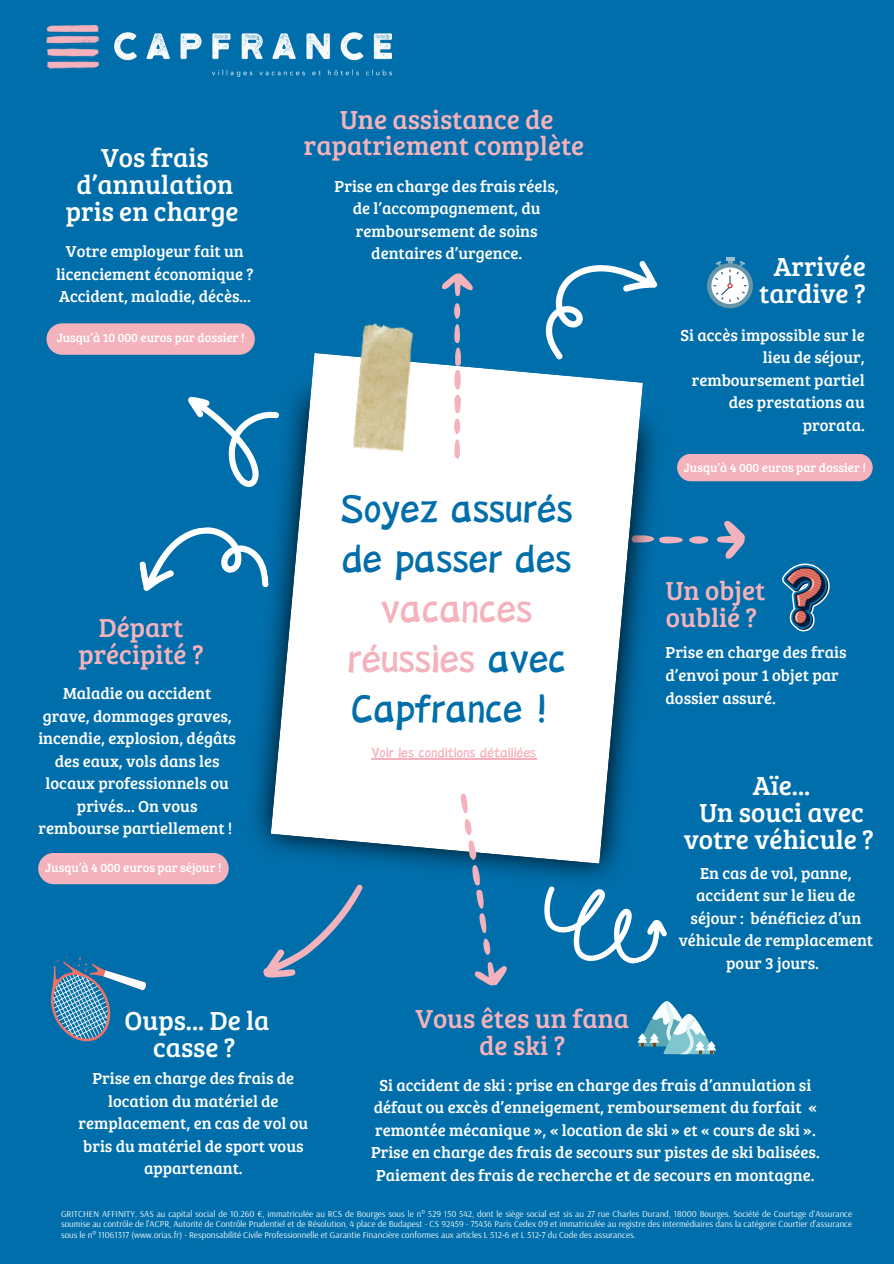
<style>
.page{position:relative;width:894px;height:1264px;background:#fff}
.page>*{position:absolute;margin:0;border:0;box-sizing:border-box;transform-origin:0 0}
.t1{font:42.15px/49.9px "Canva Fengyi KR";color:#006eaa;text-align:center}
.t2{font:27px/27px "Bree Serif";color:#f4b2bc;text-align:center}
.t3{font:27px/27px "Bree Serif";color:#fff;text-align:center}
.t4{font:27px/27px "Bree Serif";color:#f9fefe;text-align:center}
.t5{font:16.5px/22.5px "Bree Serif";color:#fff;text-align:center}
.t6{font:15px "Canva Fengyi KR";color:#f4b2bc}
.t7{font:12.6px "Bree Serif";color:#fff}
.t8{font:9px/10.5px "Arsenal";color:#f9fefe;text-align:justify}
.s1{color:#f4b2bc}
.s2{font-family:"Noto Sans"}
</style>
<div class="page">
<div style="left:0;top:0;width:893px;height:1263px;background:#006eaa"></div>
<svg style="left:668px;top:520px;width:76px;height:39px"></svg>
<img style="left:255px;top:382px;width:413px;height:493px">
<svg style="left:271px;top:353px;width:371px;height:510px;background:#d9e6ee"></svg>
<img style="left:353px;top:323px;width:77px;height:130px">
<svg style="left:535px;top:857px;width:133px;height:107px"></svg>
<svg style="left:447px;top:790px;width:62px;height:196px"></svg>
<svg style="left:442px;top:273px;width:31px;height:186px"></svg>
<svg style="left:188px;top:371px;width:104px;height:120px"></svg>
<svg style="left:139px;top:520px;width:130px;height:82px"></svg>
<svg style="left:522px;top:261px;width:136px;height:100px"></svg>
<svg style="left:260px;top:863px;width:103px;height:115px"></svg>
<div style="left:46px;top:323px;width:209px;height:32px;background:#f4b2bc;border-radius:16px"></div>
<svg style="left:706px;top:263px;width:46px;height:45px"></svg>
<svg style="left:711px;top:267px;width:37px;height:37px"></svg>
<svg style="left:713px;top:257px;width:33px;height:45px"></svg>
<div style="left:677px;top:454px;width:195px;height:27px;background:#f4b2bc"></div>
<svg style="left:782px;top:563px;width:47px;height:68px"></svg>
<div style="left:38px;top:853px;width:191px;height:31px;background:#f4b2bc"></div>
<svg style="left:637px;top:1001px;width:79px;height:53px"></svg>
<svg style="left:50px;top:956px;width:96px;height:86px"></svg>
<img style="left:47px;top:25px;width:344px;height:51px">
<hr style="left:371px;top:758px;width:165px;height:1px;background:#f4b2bc">
<h2 class="t2" style="left:304px;top:105px;width:282px;line-height:25.8px">Une assistance de rapatriement complète</h2>
<h3 class="t5" style="left:334px;top:174px;width:226px">Prise en charge des frais réels, de l’accompagnement, du remboursement de soins dentaires d’urgence.</h3>
<h3 class="t3" style="left:66px;top:143px;width:174px">Vos frais d’annulation pris en charge</h3>
<h2 class="t5" style="left:56px;top:239px;width:199px">Votre employeur fait un licenciement économique ?<br>Accident, maladie, décès...</h2>
<h3 class="t3" style="left:759px;top:251px;width:108px">Arrivée tardive ?</h3>
<h2 class="t7" style="left:57px;top:329px;width:189px">Jusqu’à 10 000 euros par dossier !</h2>
<p class="t2" style="left:78px;top:612px;width:127px">Départ précipité ?</p>
<p class="t5" style="left:38px;top:681px;width:199px">Maladie ou accident grave, dommages graves, incendie, explosion, dégâts des eaux, vols dans les locaux professionnels ou privés... On vous rembourse partiellement !</p>
<h4 class="t7" style="left:45px;top:858px;width:178px">Jusqu’à 4 000 euros par séjour !</h4>
<p class="t4" style="left:124px;top:1005px;width:146px">Oups... De la casse ?</p>
<p class="t5" style="left:78px;top:1066px;width:231px">Prise en charge des frais de location du matériel de remplacement, en cas de vol ou bris du matériel de sport vous appartenant.</p>
<p class="t5" style="left:680px;top:323px;width:186px;text-align:right">Si accès impossible sur le lieu de séjour, remboursement partiel des prestations au prorata.</p>
<h2 class="t1" style="left:340px;top:483px;width:233px">Soyez assurés de passer des <span class="s1">vacances réussies</span> avec<br>Capfrance !</h2>
<h3 class="t6" style="left:371px;top:745px;width:166px">Voir les conditions détaillées</h3>
<h4 class="t7" style="left:683px;top:458px;width:183px">Jusqu’à 4 000 euros par dossier !</h4>
<h2 class="t2" style="left:665px;top:575px;width:101px;text-align:left">Un objet oublié ?</h2>
<h3 class="t5" style="left:665px;top:640px;width:182px;text-align:left">Prise en charge des frais d’envoi pour 1 objet par dossier assuré.</h3>
<p class="t3" style="left:683px;top:770px;width:192px">Aïe...<br>Un souci avec votre véhicule ?</p>
<p class="t5" style="left:678px;top:860px;width:196px">En cas de vol, panne, accident sur le lieu de séjour : bénéficiez d’un véhicule de remplacement pour 3 jours.</p>
<h1 class="t2" style="left:415px;top:1003px;width:215px">Vous êtes un fana de ski ?</h1>
<h3 class="t5" style="left:371px;top:1072px;width:450px">Si accident de ski : prise en charge des frais d’annulation si défaut ou excès d’enneigement, remboursement du forfait « remontée mécanique », « location de ski » et « cours de ski ».<br>Prise en charge des frais de secours sur pistes de ski balisées.<br>Paiement des frais de recherche et de secours en montagne.</h3>
<h2 class="t8" style="left:61px;top:1208px;width:792px">GRITCHEN AFFINITY, SAS au capital social de 10.260 €, immatriculée au RCS de Bourges sous le n° 529 150 542, dont le siège social est sis au 27 rue Charles Durand, 18000 Bourges. Société de Courtage d'Assurance soumise au contrôle de l'ACPR, Autorité de Contrôle Prudentiel et de Résolution, 4 place de Budapest - CS 92459 - 75436 Paris Cedex 09 et immatriculée au registre des intermédiaires dans la catégorie Courtier d'assurance sous le n° 11061317 (www.orias.fr) - Responsabilité Civile Professionnelle et Garantie Financière conformes aux articles L 512<span class="s2">‐</span>6 et L 512<span class="s2">‐</span>7 du Code des assurances.</h2>
</div>
